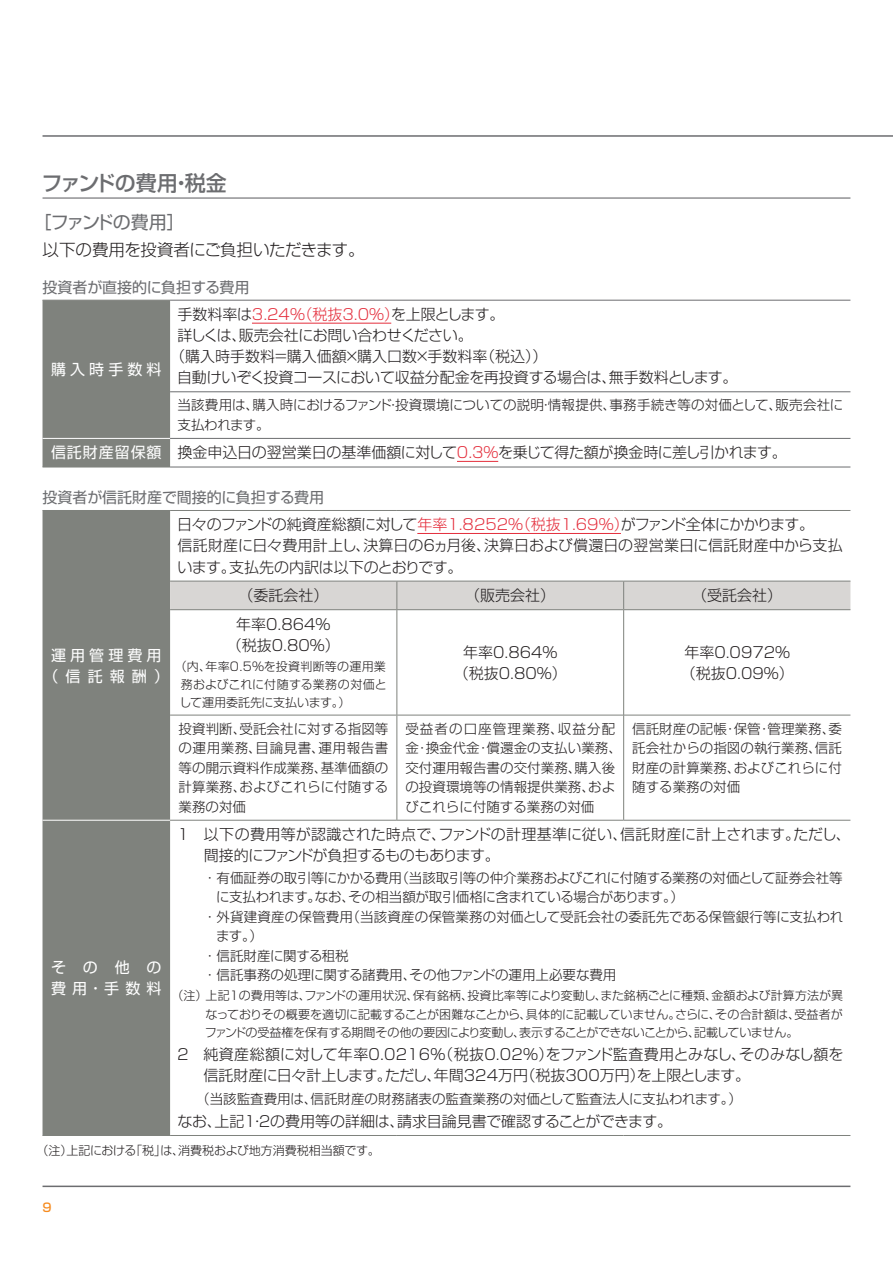
<style>
.page{position:relative;width:893px;height:1263px;background:#fff}
.page>*{position:absolute;margin:0;border:0;box-sizing:border-box;transform-origin:0 0}
.t1{font:500 21px "Shin Go Pr 5";letter-spacing:-.035em;color:#6c6d70}
.t2{font:18px "Shin Go Pr 5";letter-spacing:-.09em;color:#6c6d70}
.t3{font:300 16.5px "Shin Go Pr 5";letter-spacing:-.025em;color:#231f20}
.t4{font:300 15px/21px "Shin Go Pr 5";color:#231f20}
.t5{font:300 15px "Shin Go Pr 5";letter-spacing:-.02em;color:#231f20}
.t6{font:15px "Shin Go Pr 5";letter-spacing:-.01em;color:#6c6d70}
.t7{font:300 15px "Shin Go Pr 5";letter-spacing:-.03em;color:#231f20}
.t8{font:15px/21px "Shin Go Pr 5";letter-spacing:.275em;color:#fff;text-align:center}
.t9{font:15px/21px "Shin Go Pr 5";letter-spacing:.77em;color:#fff}
.t10{font:300 13.5px/19.5px "Shin Go Pr 5";color:#231f20;text-align:justify}
.t11{font:300 13.5px "Shin Go Pr 5";letter-spacing:-.02em;color:#231f20}
.t12{font:300 12px/18px "Shin Go Pr 5";letter-spacing:-.01em;color:#231f20;text-align:justify}
.t13{font:500 12px "Shin Go Pr 5";color:#f68b1f}
.s1{color:#e42e3c}
.s2{font-weight:400;color:#fff}
</style>
<div class="page">
<hr style="left:43px;top:135px;width:850px;height:2px;background:#6c6d70">
<hr style="left:43px;top:1185px;width:807px;height:2px;background:#6c6d70">
<hr style="left:43px;top:197px;width:807px;height:2px;background:#6c6d70">
<div style="left:43px;top:511px;width:127px;height:624px;background:#7f827d"></div>
<hr style="left:43px;top:820px;width:127px;height:1px;background:#fff">
<hr style="left:43px;top:510px;width:127px;height:1px;background:#7f827d">
<hr style="left:43px;top:1135px;width:127px;height:1px;background:#7f827d">
<hr style="left:170px;top:510px;width:227px;height:1px;background:#7f827d">
<hr style="left:397px;top:510px;width:227px;height:1px;background:#7f827d">
<hr style="left:624px;top:510px;width:226px;height:1px;background:#7f827d">
<hr style="left:170px;top:820px;width:227px;height:1px;background:#7f827d">
<hr style="left:397px;top:820px;width:227px;height:1px;background:#7f827d">
<hr style="left:624px;top:820px;width:226px;height:1px;background:#7f827d">
<hr style="left:170px;top:1135px;width:227px;height:1px;background:#7f827d">
<hr style="left:397px;top:1135px;width:227px;height:1px;background:#7f827d">
<hr style="left:624px;top:1135px;width:226px;height:1px;background:#7f827d">
<hr style="left:170px;top:715px;width:226px;height:1px;background:#7f827d">
<hr style="left:397px;top:715px;width:226px;height:1px;background:#7f827d">
<hr style="left:624px;top:715px;width:226px;height:1px;background:#7f827d">
<div style="left:170px;top:581px;width:680px;height:29px;background:#d8d6d4"></div>
<hr style="left:396px;top:610px;width:1px;height:105px;background:#7f827d">
<hr style="left:623px;top:610px;width:1px;height:105px;background:#7f827d">
<hr style="left:396px;top:715px;width:1px;height:105px;background:#7f827d">
<hr style="left:623px;top:715px;width:1px;height:105px;background:#7f827d">
<hr style="left:417px;top:533px;width:204px;height:1px;background:#e42e3c">
<div style="left:43px;top:301px;width:127px;height:166px;background:#7f827d"></div>
<hr style="left:43px;top:438px;width:127px;height:1px;background:#fff">
<hr style="left:43px;top:300px;width:127px;height:1px;background:#7f827d">
<hr style="left:43px;top:467px;width:127px;height:1px;background:#7f827d">
<hr style="left:170px;top:300px;width:680px;height:1px;background:#6c6d70">
<hr style="left:170px;top:438px;width:680px;height:1px;background:#6c6d70">
<hr style="left:170px;top:467px;width:680px;height:1px;background:#6c6d70">
<hr style="left:170px;top:391px;width:680px;height:1px;background:#6c6d70">
<hr style="left:252px;top:323px;width:139px;height:1px;background:#e42e3c">
<hr style="left:457px;top:461px;width:41px;height:1px;background:#e42e3c">
<h1 class="t1" style="left:41px;top:165px;width:187px">ファンドの費用・税金</h1>
<h2 class="t2" style="left:34px;top:207px;width:153px">［ファンドの費用］</h2>
<p class="t3" style="left:43px;top:236px;width:324px">以下の費用を投資者にご負担いただきます。</p>
<p class="t6" style="left:43px;top:275px;width:208px">投資者が直接的に負担する費用</p>
<p class="t4" style="left:178px;top:303px;width:328px">手数料率は<span class="s1">3.24％（税抜3.0％）</span>を上限とします。</p>
<p class="t7" style="left:178px;top:323px;width:297px">詳しくは、販売会社にお問い合わせください。</p>
<p class="t4" style="left:170px;top:345px;width:379px">（購入時手数料＝購入価額×購入口数×手数料率（税込））</p>
<p class="t5" style="left:177px;top:365px;width:562px">自動けいぞく投資コースにおいて収益分配金を再投資する場合は、無手数料とします。</p>
<p class="t10" style="left:178px;top:394px;width:667px">当該費用は、購入時におけるファンド・投資環境についての説明・情報提供、事務手続き等の対価として、販売会社に支払われます。</p>
<p class="t5" style="left:51px;top:440px;width:737px"><span class="s2">信託財産留保額</span> 換金申込日の翌営業日の基準価額に対して<span class="s1">0.3％</span>を乗じて得た額が換金時に差し引かれます。</p>
<p class="t8" style="left:51px;top:357px;width:112px">購入時手数料</p>
<p class="t6" style="left:43px;top:485px;width:283px">投資者が信託財産で間接的に負担する費用</p>
<p class="t8" style="left:44px;top:643px;width:127px">運用管理費用（信託報酬）</p>
<p class="t4" style="left:177px;top:513px;width:667px">日々のファンドの純資産総額に対して<span class="s1">年率1.8252％（税抜1.69％）</span>がファンド全体にかかります。<br>信託財産に日々費用計上し、決算日の６ヵ月後、決算日および償還日の翌営業日に信託財産中から支払います。支払先の内訳は以下のとおりです。</p>
<p class="t4" style="left:238px;top:583px;width:91px">（委託会社）</p>
<p class="t4" style="left:465px;top:583px;width:91px">（販売会社）</p>
<p class="t4" style="left:692px;top:583px;width:92px">（受託会社）</p>
<p class="t4" style="left:227px;top:612px;width:115px;text-align:center">年率0.864％（税抜0.80％）</p>
<p class="t12" style="left:179px;top:656px;width:209px;text-indent:-5px">（内、年率0.5％を投資判断等の運用業務およびこれに付随する業務の対価として運用委託先に支払います。）</p>
<p class="t4" style="left:454px;top:640px;width:115px;text-align:center">年率0.864%（税抜0.80％）</p>
<p class="t4" style="left:681px;top:640px;width:115px">年率0.0972%（税抜0.09％）</p>
<p class="t10" style="left:179px;top:718px;width:211px">投資判断、受託会社に対する指図等の運用業務、目論見書、運用報告書等の開示資料作成業務、基準価額の計算業務、およびこれらに付随する業務の対価</p>
<p class="t10" style="left:405px;top:718px;width:218px;text-align:left">受益者の口座管理業務、収益分配金・換金代金・償還金の支払い業務、交付運用報告書の交付業務、購入後の投資環境等の情報提供業務、およびこれらに付随する業務の対価</p>
<p class="t10" style="left:632px;top:717px;width:211px">信託財産の記帳・保管・管理業務、委託会社からの指図の執行業務、信託財産の計算業務、およびこれらに付随する業務の対価</p>
<p class="t4" style="left:204px;top:822px;width:648px;text-indent:-26px">1　以下の費用等が認識された時点で、ファンドの計理基準に従い、信託財産に計上されます。ただし、間接的にファンドが負担するものもあります。</p>
<p class="t10" style="left:203px;top:867px;width:641px">・有価証券の取引等にかかる費用（当該取引等の仲介業務およびこれに付随する業務の対価として証券会社等</p>
<p class="t11" style="left:216px;top:886px;width:470px">に支払われます。なお、その相当額が取引価格に含まれている場合があります。）</p>
<p class="t10" style="left:203px;top:906px;width:642px">・外貨建資産の保管費用（当該資産の保管業務の対価として受託会社の委託先である保管銀行等に支払われ</p>
<p class="t10" style="left:216px;top:925px;width:49px">ます。）</p>
<p class="t10" style="left:203px;top:945px;width:147px">・信託財産に関する租税</p>
<p class="t10" style="left:203px;top:964px;width:415px">・信託事務の処理に関する諸費用、その他ファンドの運用上必要な費用</p>
<p class="t12" style="left:205px;top:986px;width:640px;text-indent:-33px">（注）上記１の費用等は、ファンドの運用状況、保有銘柄、投資比率等により変動し、また銘柄ごとに種類、金額および計算方法が異なっておりその概要を適切に記載することが困難なことから、具体的に記載していません。さらに、その合計額は、受益者がファンドの受益権を保有する期間その他の要因により変動し、表示することができないことから、記載していません。</p>
<p class="t4" style="left:203px;top:1042px;width:642px;text-indent:-28px">２　純資産総額に対して年率0.0216％（税抜0.02％）をファンド監査費用とみなし、そのみなし額を信託財産に日々計上します。ただし、年間324万円（税抜300万円）を上限とします。</p>
<p class="t10" style="left:196px;top:1087px;width:547px">（当該監査費用は、信託財産の財務諸表の監査業務の対価として監査法人に支払われます。）</p>
<p class="t4" style="left:177px;top:1109px;width:496px">なお、上記１・２の費用等の詳細は、請求目論見書で確認することができます。</p>
<p class="t12" style="left:37px;top:1140px;width:345px">（注）上記における「税」は、消費税および地方消費税相当額です。</p>
<p class="t9" style="left:51px;top:955px;width:112px">その他の費用・手数料</p>
<p class="t13" style="left:43px;top:1197px;width:11px">9</p>
</div>
